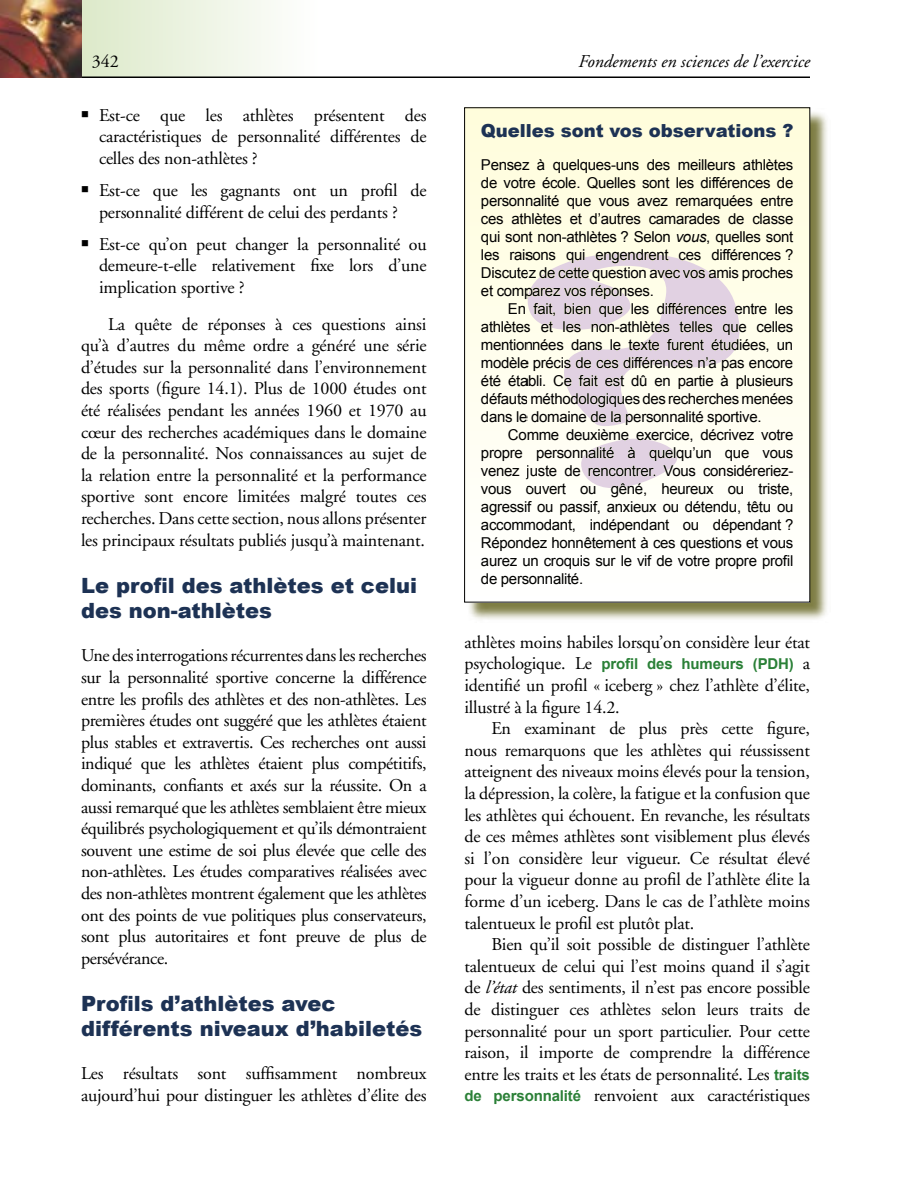
<style>
.page{position:relative;width:918px;height:1188px;background:#fff}
.page>*{position:absolute;margin:0;border:0;box-sizing:border-box;transform-origin:0 0}
.t1{font:300px "Ravie";color:#e1d1e2}
.t2{font:900 21px/25.2px "Arial";color:#1d3254}
.t3{font:18px/21.6px "Adobe Garamond";letter-spacing:-.01em;color:#000;text-align:justify}
.t4{font:italic 18px "Adobe Garamond";color:#000}
.t5{font:900 18px "Arial";color:#1d3254}
.t6{font:15px/18px "Arial";letter-spacing:-.02em;color:#000;text-align:justify}
.t7{font:700 15px "Arial";letter-spacing:-.01em;color:#2a8037}
.s1{font-style:italic}
.s2{font-family:"Adobe Garamond";font-weight:400;font-size:18px;color:#000}
.s3{font-family:"Arial";font-weight:700;font-size:15px;color:#2b8037}
</style>
<div class="page">
<hr style="left:81px;top:77px;width:729px;height:1px;background:#000">
<img style="left:0;top:0;width:81px;height:78px">
<div style="left:81px;top:0;width:277px;height:77px;background:linear-gradient(to right,#dde9ca,#fff)"></div>
<div style="left:465px;top:108px;width:365px;height:515px;background:#535205;opacity:.75"></div>
<div style="left:465px;top:108px;width:345px;height:494px;background:linear-gradient(to bottom,#fffddb,#fff)"></div>
<p class="t3" style="left:92px;top:51px;width:28px">342</p>
<p class="t4" style="left:578px;top:52px;width:233px">Fondements en sciences de l’exercice</p>
<p class="t3" style="left:99px;top:105px;width:329px;text-indent:-18px">■ Est-ce que les athlètes présentent des caractéristiques de personnalité différentes de celles des non-athlètes ?</p>
<p class="t3" style="left:81px;top:180px;width:347px;text-align:center">■ Est-ce que les gagnants ont un profil de personnalité différent de celui des perdants ?</p>
<p class="t3" style="left:99px;top:234px;width:329px;text-indent:-18px">■ Est-ce qu’on peut changer la personnalité ou demeure-t-elle relativement fixe lors d’une implication sportive ?</p>
<p class="t3" style="left:81px;top:313px;width:347px;text-indent:27px">La quête de réponses à ces questions ainsi qu’à d’autres du même ordre a généré une série d’études sur la personnalité dans l’environnement des sports (figure 14.1). Plus de 1000 études ont été réalisées pendant les années 1960 et 1970 au cœur des recherches académiques dans le domaine de la personnalité. Nos connaissances au sujet de la relation entre la personnalité et la performance sportive sont encore limitées malgré toutes ces recherches. Dans cette section, nous allons présenter les principaux résultats publiés jusqu’à maintenant.</p>
<p class="t2" style="left:81px;top:572px;width:338px">Le profil des athlètes et celui des non-athlètes</p>
<p class="t3" style="left:81px;top:645px;width:347px">Une des interrogations récurrentes dans les recherches sur la personnalité sportive concerne la différence entre les profils des athlètes et des non-athlètes. Les premières études ont suggéré que les athlètes étaient plus stables et extravertis. Ces recherches ont aussi indiqué que les athlètes étaient plus compétitifs, dominants, confiants et axés sur la réussite. On a aussi remarqué que les athlètes semblaient être mieux équilibrés psychologiquement et qu’ils démontraient souvent une estime de soi plus élevée que celle des non-athlètes. Les études comparatives réalisées avec des non-athlètes montrent également que les athlètes ont des points de vue politiques plus conservateurs, sont plus autoritaires et font preuve de plus de persévérance.</p>
<p class="t2" style="left:81px;top:990px;width:343px">Profils d’athlètes avec différents niveaux d’habiletés</p>
<p class="t3" style="left:81px;top:1063px;width:347px">Les résultats sont suffisamment nombreux aujourd’hui pour distinguer les athlètes d’élite des</p>
<p class="t5" style="left:481px;top:118px;width:314px">Quelles sont vos observations ?</p>
<p class="t6" style="left:481px;top:156px;width:314px">Pensez à quelques-uns des meilleurs athlètes de votre école. Quelles sont les différences de personnalité que vous avez remarquées entre ces athlètes et d’autres camarades de classe qui sont non-athlètes ? Selon <span class="s1">vous</span>, quelles sont les raisons qui engendrent ces différences ?<br>Discutez de cette question avec vos amis proches et comparez vos réponses.</p>
<p class="t6" style="left:481px;top:300px;width:314px;text-indent:27px">En fait, bien que les différences entre les athlètes et les non-athlètes telles que celles mentionnées dans le texte furent étudiées, un modèle précis de ces différences n’a pas encore été établi. Ce fait est dû en partie à plusieurs défauts méthodologiques des recherches menées dans le domaine de la personnalité sportive.</p>
<p class="t6" style="left:481px;top:426px;width:314px;text-indent:27px">Comme deuxième exercice, décrivez votre propre personnalité à quelqu’un que vous venez juste de rencontrer. Vous considéreriez&shy;vous ouvert ou gêné, heureux ou triste, agressif ou passif, anxieux ou détendu, têtu ou accommodant, indépendant ou dépendant ?<br>Répondez honnêtement à ces questions et vous aurez un croquis sur le vif de votre propre profil de personnalité.</p>
<h1 class="t1" style="left:527px;top:163px;width:223px">?</h1>
<p class="t3" style="left:464px;top:632px;width:347px">athlètes moins habiles lorsqu’on considère leur état</p>
<p class="t7" style="left:464px;top:654px;width:347px"><span class="s2">psychologique. Le</span> profil des humeurs (PDH) <span class="s2">a</span></p>
<p class="t3" style="left:464px;top:675px;width:347px">identifié un profil « iceberg » chez l’athlète d’élite, illustré à la figure 14.2.</p>
<p class="t3" style="left:464px;top:718px;width:347px;text-indent:27px">En examinant de plus près cette figure, nous remarquons que les athlètes qui réussissent atteignent des niveaux moins élevés pour la tension, la dépression, la colère, la fatigue et la confusion que les athlètes qui échouent. En revanche, les résultats de ces mêmes athlètes sont visiblement plus élevés si l’on considère leur vigueur. Ce résultat élevé pour la vigueur donne au profil de l’athlète élite la forme d’un iceberg. Dans le cas de l’athlète moins talentueux le profil est plutôt plat.</p>
<p class="t3" style="left:464px;top:934px;width:347px;text-indent:27px">Bien qu’il soit possible de distinguer l’athlète talentueux de celui qui l’est moins quand il s’agit de <span class="s1">l’état</span> des sentiments, il n’est pas encore possible de distinguer ces athlètes selon leurs traits de personnalité pour un sport particulier. Pour cette raison, il importe de comprendre la différence entre les traits et les états de personnalité. Les <span class="s3">traits de personnalité</span> renvoient aux caractéristiques</p>
</div>
